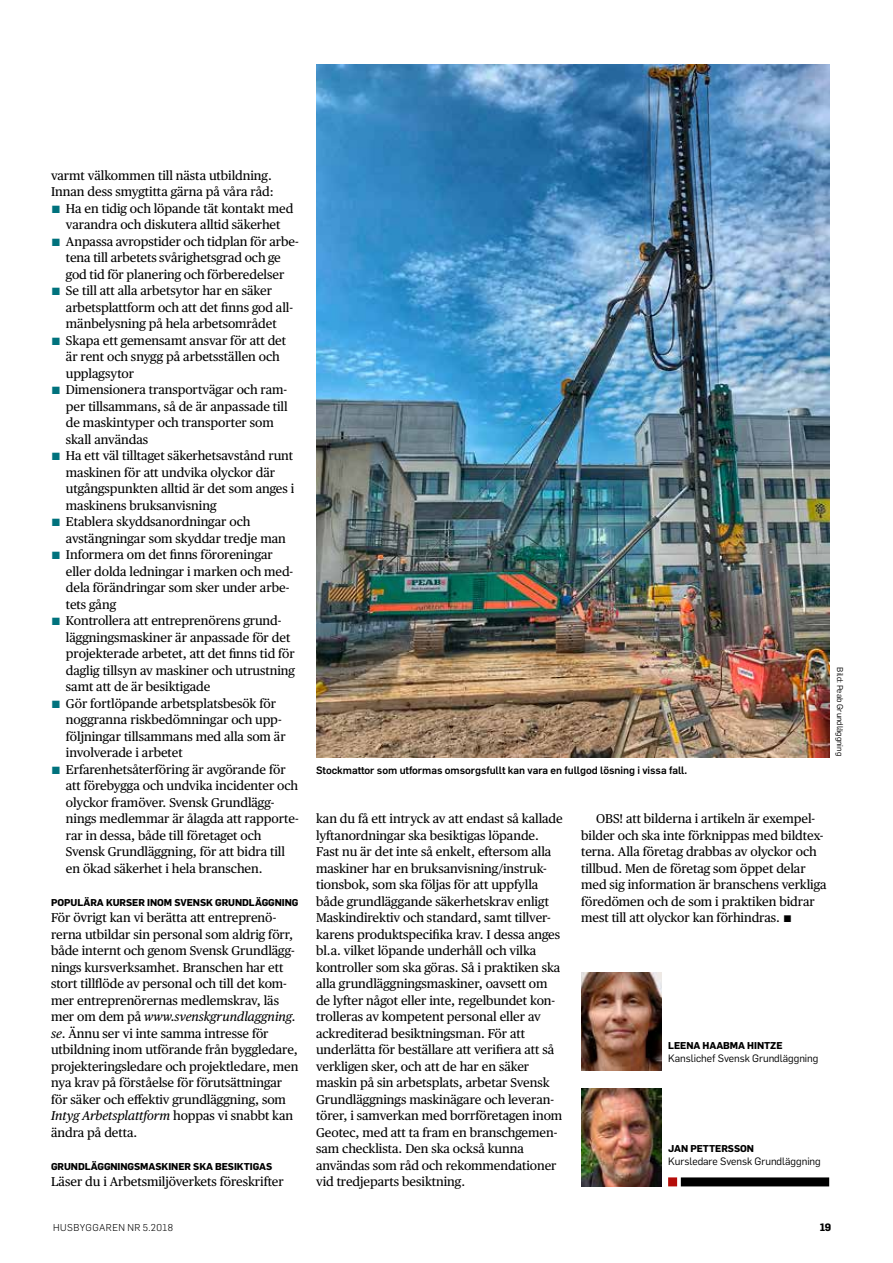
<style>
.page{position:relative;width:893px;height:1263px;background:#fff}
.page>*{position:absolute;margin:0;border:0;box-sizing:border-box;transform-origin:0 0}
.t1{font:12.75px/16.5px "Publico Text";letter-spacing:-.005em;color:#000}
.t2{font:500 10.5px "Flama";letter-spacing:-.005em;color:#000}
.t3{font:10.5px "Flama";letter-spacing:-.005em;color:#000}
.t4{font:700 10.5px "Flama";color:#000}
.t5{font:700 9.75px "Flama";letter-spacing:-.005em;color:#000}
.t6{font:300 9.75px "Flama";letter-spacing:.05em;color:#000}
.t7{font:8.25px "Flama";letter-spacing:-.005em;color:#000}
.s1{font-size:10.5px;color:#00727d}
.s2{font-style:italic}
.s3{font-size:9.6px}
</style>
<div class="page">
<img style="left:581px;top:972px;width:80px;height:99px">
<img style="left:581px;top:1088px;width:80px;height:98px">
<div style="left:681px;top:1177px;width:148px;height:9px;background:#000"></div>
<div style="left:668px;top:1177px;width:9px;height:9px;background:#b40c08"></div>
<img style="left:316px;top:64px;width:513px;height:693px">
<p class="t1" style="left:51px;top:167px;width:224px">varmt välkommen till nästa utbildning.<br>Innan dess smygtitta gärna på våra råd:</p>
<p class="t1" style="left:51px;top:200px;width:244px;text-align:center"><span class="s1">■</span> Ha en tidig och löpande tät kontakt med varandra och diskutera alltid säkerhet</p>
<p class="t1" style="left:51px;top:233px;width:249px;text-align:center"><span class="s1">■</span> Anpassa avropstider och tidplan för arbe&shy;tena till arbetets svårighetsgrad och ge<br>god tid för planering och förberedelser</p>
<p class="t1" style="left:66px;top:283px;width:229px;text-indent:-15px"><span class="s1">■</span> Se till att alla arbetsytor har en säker arbetsplattform och att det finns god all&shy;mänbelysning på hela arbetsområdet</p>
<p class="t1" style="left:66px;top:332px;width:222px;text-indent:-15px"><span class="s1">■</span> Skapa ett gemensamt ansvar för att det är rent och snygg på arbetsställen och upplagsytor</p>
<p class="t1" style="left:66px;top:382px;width:223px;text-indent:-15px"><span class="s1">■</span> Dimensionera transportvägar och ram&shy;per tillsammans, så de är anpassade till de maskintyper och transporter som skall användas</p>
<p class="t1" style="left:66px;top:448px;width:230px;text-indent:-15px"><span class="s1">■</span> Ha ett väl tilltaget säkerhetsavstånd runt maskinen för att undvika olyckor där utgångspunkten alltid är det som anges i maskinens bruksanvisning</p>
<p class="t1" style="left:66px;top:514px;width:221px;text-indent:-15px"><span class="s1">■</span> Etablera skyddsanordningar och avstängningar som skyddar tredje man</p>
<p class="t1" style="left:66px;top:547px;width:229px;text-indent:-15px"><span class="s1">■</span> Informera om det finns föroreningar eller dolda ledningar i marken och med&shy;dela förändringar som sker under arbe&shy;tets gång</p>
<p class="t1" style="left:66px;top:613px;width:231px;text-indent:-15px"><span class="s1">■</span> Kontrollera att entreprenörens grund&shy;läggningsmaskiner är anpassade för det projekterade arbetet, att det finns tid för daglig tillsyn av maskiner och utrustning samt att de är besiktigade</p>
<p class="t1" style="left:66px;top:695px;width:221px;text-indent:-15px"><span class="s1">■</span> Gör fortlöpande arbetsplatsbesök för noggranna riskbedömningar och upp&shy;följningar tillsammans med alla som är involverade i arbetet</p>
<p class="t1" style="left:66px;top:761px;width:234px;text-indent:-15px"><span class="s1">■</span> Erfarenhetsåterföring är avgörande för att förebygga och undvika incidenter och olyckor framöver. Svensk Grundlägg&shy;nings medlemmar är ålagda att rapporte&shy;rar in dessa, både till företaget och Svensk Grundläggning, för att bidra till en ökad säkerhet i hela branschen.</p>
<p class="t5" style="left:51px;top:897px;width:249px">POPULÄRA KURSER INOM SVENSK GRUNDLÄGGNING</p>
<p class="t1" style="left:51px;top:910px;width:249px">För övrigt kan vi berätta att entreprenö&shy;rerna utbildar sin personal som aldrig förr, både internt och genom Svensk Grundlägg&shy;nings kursverksamhet. Branschen har ett stort tillflöde av personal och till det kom&shy;mer entreprenörernas medlemskrav, läs mer om dem på <span class="s2">www.svenskgrundlaggning. se</span>. Ännu ser vi inte samma intresse för utbildning inom utförande från byggledare, projekteringsledare och projektledare, men nya krav på förståelse för förutsättningar för säker och effektiv grundläggning, som <span class="s2">Intyg Arbetsplattform</span> hoppas vi snabbt kan ändra på detta.</p>
<p class="t5" style="left:51px;top:1161px;width:223px">GRUNDLÄGGNINGSMASKINER SKA BESIKTIGAS</p>
<p class="t1" style="left:51px;top:1174px;width:234px">Läser du i Arbetsmiljöverkets föreskrifter</p>
<p class="t2" style="left:316px;top:764px;width:372px">Stockmattor som utformas omsorgsfullt kan vara en fullgod lösning i vissa fall.</p>
<p class="t7" style="left:845px;top:667px;width:90px;rotate:90deg">Bild: Peab Grundläggning</p>
<p class="t1" style="left:316px;top:811px;width:248px">kan du få ett intryck av att endast så kallade lyftanordningar ska besiktigas löpande.<br>Fast nu är det inte så enkelt, eftersom alla maskiner har en bruksanvisning/instruk&shy;tionsbok, som ska följas för att uppfylla både grundläggande säkerhetskrav enligt Maskindirektiv och standard, samt tillver&shy;karens produktspecifika krav. I dessa anges bl.a. vilket löpande underhåll och vilka kontroller som ska göras. Så i praktiken ska alla grundläggningsmaskiner, oavsett om de lyfter något eller inte, regelbundet kon&shy;trolleras av kompetent personal eller av ackrediterad besiktningsman. För att underlätta för beställare att verifiera att så verkligen sker, och att de har en säker maskin på sin arbetsplats, arbetar Svensk Grundläggnings maskinägare och leveran&shy;törer, i samverkan med borrföretagen inom Geotec, med att ta fram en branschgemen&shy;sam checklista. Den ska också kunna användas som råd och rekommendationer vid tredjeparts besiktning.</p>
<p class="t1" style="left:581px;top:811px;width:247px;text-indent:15px">OBS! att bilderna i artikeln är exempel&shy;bilder och ska inte förknippas med bildtex&shy;terna. Alla företag drabbas av olyckor och tillbud. Men de företag som öppet delar med sig information är branschens verkliga föredömen och de som i praktiken bidrar mest till att olyckor kan förhindras. <span class="s3">■</span></p>
<p class="t5" style="left:668px;top:1040px;width:116px">LEENA HAABMA HINTZE</p>
<p class="t3" style="left:668px;top:1052px;width:152px">Kanslichef Svensk Grundläggning</p>
<p class="t5" style="left:668px;top:1142px;width:87px">JAN PETTERSSON</p>
<p class="t3" style="left:668px;top:1155px;width:154px">Kursledare Svensk Grundläggning</p>
<p class="t6" style="left:53px;top:1222px;width:122px">HUSBYGGAREN NR 5.2018</p>
<p class="t4" style="left:820px;top:1221px;width:13px">19</p>
</div>
